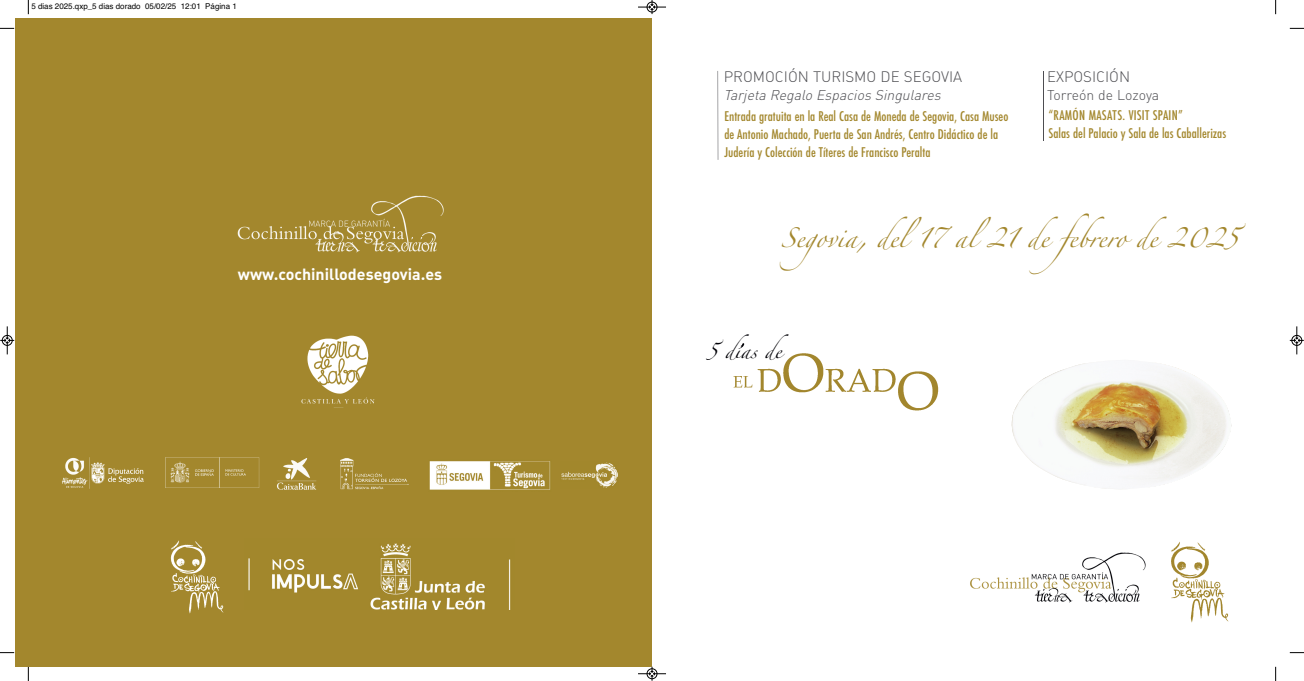
<style>
.page{position:relative;width:1304px;height:681px;background:#fff}
.page>*{position:absolute;margin:0;border:0;box-sizing:border-box;transform-origin:0 0}
.t1{font:50px "Porcelain";color:#000006}
.t2{font:18px "Zapfino";color:#a3872d}
.t3{font:16px "DIN Bold Alternate";color:#fff}
.t4{font:15px "DIN Light Alternate";color:#4d4d51}
.t5{font:italic 14px "DIN Light Alternate";color:#4d4d51}
.t6{font:14px "DIN Light Alternate";color:#4d4d51}
.t7{font:14px "Zapfino";color:#000006}
.t8{font:500 condensed 13px/18px "Futura";color:#a3872d}
.t9{font:8px "Helvetica";color:#000}
</style>
<div class="page">
<div style="left:15px;top:18px;width:637px;height:648px;background:#a3872d"></div>
<img style="left:1012px;top:363px;width:219px;height:126px">
<img style="left:1171px;top:541px;width:57px;height:81px">
<img style="left:970px;top:552px;width:176px;height:51px">
<img style="left:733px;top:353px;width:206px;height:58px">
<img style="left:170px;top:540px;width:54px;height:73px">
<hr style="left:1043px;top:71px;width:1px;height:69px;background:#4d4d51">
<hr style="left:718px;top:71px;width:1px;height:89px;background:#4d4d51">
<img style="left:429px;top:461px;width:122px;height:29px">
<img style="left:165px;top:457px;width:94px;height:31px">
<img style="left:561px;top:462px;width:57px;height:26px">
<img style="left:62px;top:457px;width:82px;height:32px">
<img style="left:248px;top:543px;width:263px;height:66px">
<img style="left:301px;top:335px;width:74px;height:69px">
<img style="left:237px;top:195px;width:207px;height:58px">
<img style="left:340px;top:458px;width:69px;height:32px">
<img style="left:277px;top:458px;width:40px;height:32px">
<svg style="left:28px;top:0;width:1px;height:14px"></svg>
<svg style="left:0;top:28px;width:14px;height:1px"></svg>
<svg style="left:1275px;top:0;width:1px;height:14px"></svg>
<svg style="left:1290px;top:28px;width:14px;height:1px"></svg>
<svg style="left:28px;top:666px;width:1px;height:14px"></svg>
<svg style="left:0;top:652px;width:14px;height:1px"></svg>
<svg style="left:1275px;top:666px;width:1px;height:14px"></svg>
<svg style="left:1290px;top:652px;width:14px;height:1px"></svg>
<svg style="left:638px;top:0;width:28px;height:14px"></svg>
<svg style="left:638px;top:666px;width:28px;height:14px"></svg>
<svg style="left:0;top:326px;width:14px;height:28px"></svg>
<svg style="left:1290px;top:326px;width:14px;height:28px"></svg>
<p class="t9" style="left:31px;top:2px;width:207px">5 dias 2025.qxp_5 dias dorado 05/02/25 12:01 Página 1</p>
<p class="t3" style="left:238px;top:265px;width:206px">www.cochinillodesegovia.es</p>
<p class="t4" style="left:724px;top:68px;width:240px">PROMOCIÓN TURISMO DE SEGOVIA</p>
<p class="t5" style="left:724px;top:87px;width:221px">Tarjeta Regalo Espacios Singulares</p>
<p class="t8" style="left:724px;top:107px;width:286px">Entrada gratuita en la Real Casa de Moneda de Segovia, Casa Museo de Antonio Machado, Puerta de San Andrés, Centro Didáctico de la<br>Judería y Colección de Títeres de Francisco Peralta</p>
<p class="t4" style="left:1047px;top:68px;width:85px">EXPOSICIÓN</p>
<p class="t6" style="left:1047px;top:86px;width:114px">Torreón de Lozoya</p>
<p class="t8" style="left:1049px;top:107px;width:179px">“RAMÓN MASATS. VISIT SPAIN”<br>Salas del Palacio y Sala de las Caballerizas</p>
<h2 class="t2" style="left:781px;top:230px;width:459px">Segovia, del17 al21 de febrero de 2025</h2>
<p class="t7" style="left:707px;top:345px;width:83px">5 dias de</p>
<h1 class="t1" style="left:728px;top:329px;width:15px">´</h1>
</div>
